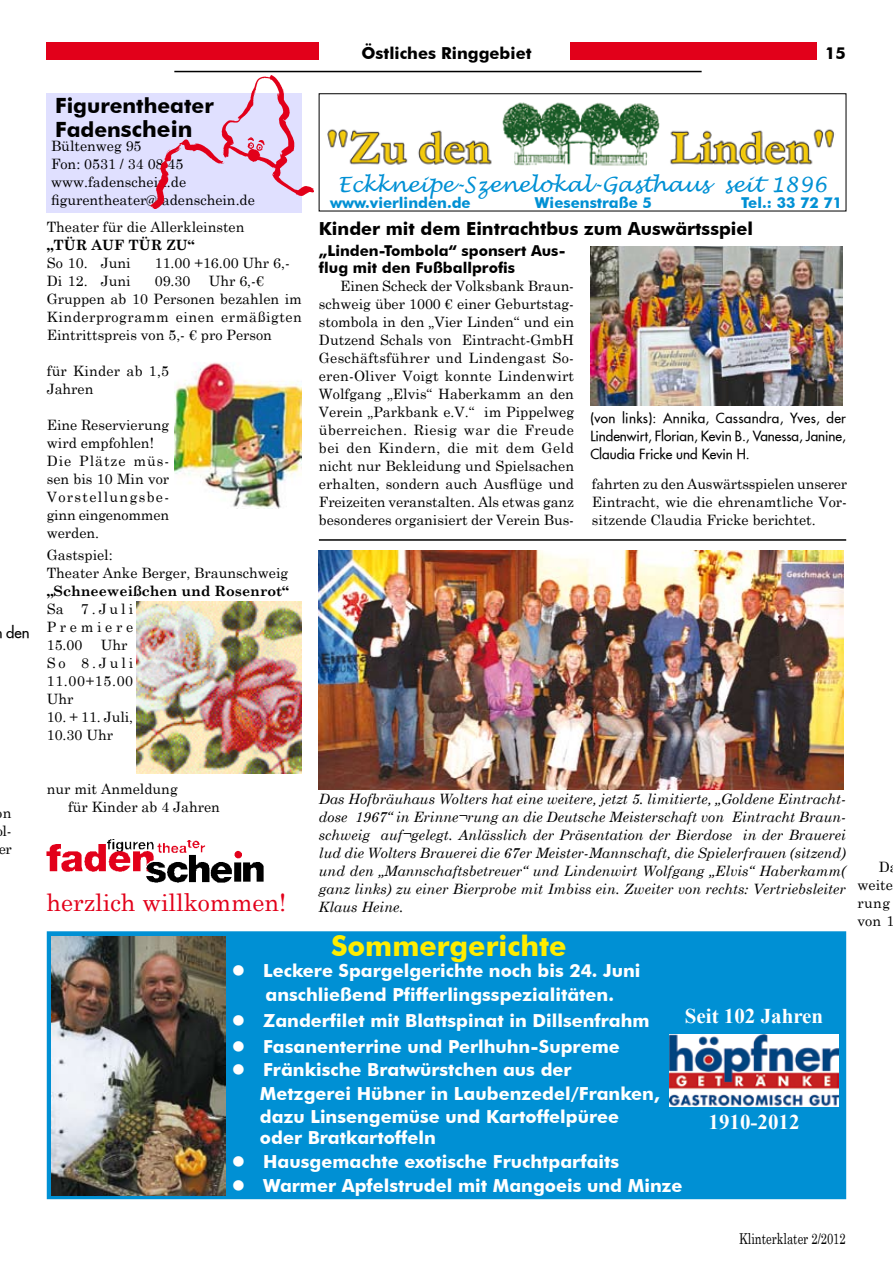
<style>
.page{position:relative;width:893px;height:1263px;background:#fff}
.page>*{position:absolute;margin:0;border:0;box-sizing:border-box;transform-origin:0 0}
.Titel_normal__19{font:700 28.5px "Futura BT";color:#ffed00}
.t1{font:24px "Century Schoolbook";color:#e2001a}
.Titel_Rubrik__klein{font:700 22.5px "Futura BT";color:#000}
.Fließtext_1{font:italic 21px "Lucida Handwriting";color:#0090d4}
.t2{font:700 21px "Times New Roman";color:#fff}
.Titel_Rubrik__klein-2{font:700 21px "Futura BT";color:#000}
.Titel_Rubrik__klein-3{font:700 18px "Futura BT";color:#fff}
.Kommentar_1{font:700 18px "Futura BT";color:#fff}
.Titel_Rubrik__klein-4{font:700 18px "Futura BT";color:#000}
.Titel_normal__19-2{font:700 18px "Futura BT";color:#fff}
.Zu_S__2_bis_7__Kopfz{font:700 16.5px "Futura BT";color:#000}
.Titel_Untertitel{font:700 15px/16.5px "Futura BT";color:#000}
.Fließtext_1-2{font:700 15px "Futura BT";color:#0090d4}
.Zu_S__2_bis_8__Fußze{font:15px "Century Schoolbook";color:#000;scale:.75 1}
.Fließtext{font:700 15px "Futura BT";color:#0090d4}
.Kommentar_1-2{font:500 15px "Futura";color:#000}
.Fließtext-2{font:14.25px/18px "Century Schoolbook";color:#000;text-align:justify}
.Fließtext_1-3{font:14.25px/18px "Century Schoolbook";color:#000;text-align:justify}
.Kommentar_1-3{font:italic 14.25px/18px "Century Schoolbook";color:#000;text-align:justify}
.Fließtext_1-4{font:700 14.25px "Century Schoolbook";color:#000}
.Bildlegende_unten{font:500 13.5px/18px "Futura";letter-spacing:-.005em;color:#000;text-align:justify}
.s1{font-size:21px}
</style>
<div class="page">
<div style="left:47px;top:94px;width:255px;height:119px;background:#e0e0ff"></div>
<div style="left:570px;top:43px;width:246px;height:17px;background:#e2001a"></div>
<div style="left:47px;top:43px;width:272px;height:17px;background:#e2001a"></div>
<img style="left:327px;top:102px;width:507px;height:64px">
<div style="left:47px;top:931px;width:799px;height:268px;background:#0090d4;border:2px solid #0090d4"></div>
<img style="left:51px;top:936px;width:174px;height:259px">
<hr style="left:174px;top:71px;width:528px;height:1px;background:#000">
<hr style="left:319px;top:539px;width:527px;height:2px;background:#000">
<img style="left:669px;top:1034px;width:170px;height:73px">
<img style="left:590px;top:247px;width:253px;height:159px">
<img style="left:319px;top:550px;width:525px;height:239px">
<img style="left:148px;top:75px;width:166px;height:134px">
<img style="left:146px;top:852px;width:118px;height:30px">
<img style="left:47px;top:840px;width:194px;height:32px">
<img style="left:174px;top:362px;width:128px;height:146px">
<img style="left:137px;top:601px;width:165px;height:173px">
<p class="Kommentar_1-2" style="left:6px;top:623px;width:25px">den</p>
<p class="Fließtext-2" style="left:-2px;top:802px;width:15px;text-align:center">n l&shy;er</p>
<p class="Titel_Rubrik__klein-2" style="left:55px;top:92px;width:160px">Figurentheater</p>
<p class="Titel_Rubrik__klein" style="left:55px;top:115px;width:139px"><span class="s1">Faden</span>schein</p>
<p class="Fließtext_1-3" style="left:51px;top:135px;width:92px">Bültenweg 95</p>
<p class="Fließtext_1-3" style="left:51px;top:153px;width:134px">Fon: 0531 / 34 08 45</p>
<p class="Fließtext_1-3" style="left:51px;top:171px;width:137px">www.fadenschein.de</p>
<p class="Fließtext_1-3" style="left:51px;top:189px;width:205px">figurentheater@fadenschein.de</p>
<p class="Fließtext_1-3" style="left:47px;top:216px;width:199px">Theater für die Allerkleinsten</p>
<p class="Fließtext_1-4" style="left:47px;top:233px;width:149px">„TÜR AUF TÜR ZU“</p>
<p class="Fließtext_1-3" style="left:47px;top:252px;width:85px">So 10. Juni</p>
<p class="Fließtext_1-3" style="left:155px;top:252px;width:137px">11.00 +16.00 Uhr 6,-</p>
<p class="Fließtext_1-3" style="left:47px;top:270px;width:85px">Di 12. Juni</p>
<p class="Fließtext_1-3" style="left:155px;top:270px;width:37px">09.30</p>
<p class="Fließtext_1-3" style="left:209px;top:270px;width:57px">Uhr 6,-€</p>
<p class="Fließtext_1-3" style="left:47px;top:288px;width:257px">Gruppen ab 10 Personen bezahlen im Kinderprogramm einen ermäßigten Eintrittspreis von 5,- € pro Person</p>
<p class="Fließtext_1-3" style="left:47px;top:360px;width:124px">für Kinder ab 1,5<br>Jahren</p>
<p class="Fließtext_1-3" style="left:47px;top:414px;width:124px">Eine Reservierung wird empfohlen!</p>
<p class="Fließtext_1-3" style="left:47px;top:450px;width:124px">Die Plätze müs&shy;sen bis 10 Min vor Vorstellungsbe&shy;ginn eingenommen werden.</p>
<p class="Fließtext_1-3" style="left:47px;top:545px;width:67px">Gastspiel:</p>
<p class="Fließtext_1-3" style="left:47px;top:563px;width:243px">Theater Anke Berger, Braunschweig</p>
<p class="Fließtext_1-4" style="left:47px;top:580px;width:244px">„Schneeweißchen und Rosenrot“</p>
<p class="Fließtext_1-3" style="left:47px;top:599px;width:88px">Sa 7.Juli Premiere 15.00</p>
<p class="Fließtext_1-3" style="left:101px;top:635px;width:28px">Uhr</p>
<p class="Fließtext_1-3" style="left:47px;top:653px;width:88px">So 8.Juli 11.00+15.00<br>Uhr</p>
<p class="Fließtext_1-3" style="left:47px;top:707px;width:88px">10. + 11. Juli,<br>10.30 Uhr</p>
<p class="Zu_S__2_bis_7__Kopfz" style="left:361px;top:43px;width:172px">Östliches Ringgebiet</p>
<p class="Zu_S__2_bis_7__Kopfz" style="left:825px;top:43px;width:22px">15</p>
<p class="Fließtext_1" style="left:338px;top:171px;width:491px">Eckkneipe-Szenelokal-Gasthaus seit 1896</p>
<p class="Fließtext" style="left:330px;top:194px;width:142px">www.vierlinden.de</p>
<p class="Fließtext_1-2" style="left:535px;top:194px;width:119px">Wiesenstraße 5</p>
<p class="Fließtext_1-2" style="left:741px;top:194px;width:103px">Tel.: 33 72 71</p>
<p class="Titel_Rubrik__klein-4" style="left:319px;top:217px;width:436px">Kinder mit dem Eintrachtbus zum Auswärtsspiel</p>
<p class="Titel_Untertitel" style="left:319px;top:243px;width:248px">„Linden-Tombola“ sponsert Aus&shy;flug mit den Fußballprofis</p>
<p class="Fließtext-2" style="left:319px;top:275px;width:257px;text-indent:21px">Einen Scheck der Volksbank Braun&shy;schweig über 1000 € einer Geburtstag&shy;stombola in den „Vier Linden“ und ein Dutzend Schals von Eintracht-GmbH Geschäftsführer und Lindengast So&shy;eren-Oliver Voigt konnte Lindenwirt Wolfgang „Elvis“ Haberkamm an den Verein „Parkbank e.V.“ im Pippelweg überreichen. Riesig war die Freude bei den Kindern, die mit dem Geld nicht nur Bekleidung und Spielsachen erhalten, sondern auch Ausflüge und Freizeiten veranstalten. Als etwas ganz besonderes organisiert der Verein Bus-</p>
<p class="Bildlegende_unten" style="left:590px;top:409px;width:257px">(von links): Annika, Cassandra, Yves, der Lindenwirt, Florian, Kevin B., Vanessa, Janine, Claudia Fricke und Kevin H.</p>
<p class="Fließtext-2" style="left:592px;top:474px;width:257px">fahrten zu den Auswärtsspielen unserer Eintracht, wie die ehrenamtliche Vor&shy;sitzende Claudia Fricke berichtet.</p>
<p class="Fließtext_1-3" style="left:47px;top:779px;width:132px">nur mit Anmeldung</p>
<p class="Fließtext-2" style="left:68px;top:797px;width:154px">für Kinder ab 4 Jahren</p>
<p class="Kommentar_1-3" style="left:319px;top:789px;width:528px">Das Hofbräuhaus Wolters hat eine weitere, jetzt 5. limitierte, „Goldene Eintracht&shy;dose 1967“ in Erinne¬rung an die Deutsche Meisterschaft von Eintracht Braun&shy;schweig auf¬gelegt. Anlässlich der Präsentation der Bierdose in der Brauerei lud die Wolters Brauerei die 67er Meister-Mannschaft, die Spielerfrauen (sitzend) und den „Mannschaftsbetreuer“ und Lindenwirt Wolfgang „Elvis“ Haberkamm( ganz links) zu einer Bierprobe mit Imbiss ein. Zweiter von rechts: Vertriebsleiter Klaus Heine.</p>
<p class="t1" style="left:46px;top:882px;width:241px">herzlich willkommen!</p>
<p class="Titel_normal__19" style="left:331px;top:929px;width:237px">Sommergerichte</p>
<p class="Titel_normal__19-2" style="left:232px;top:960px;width:410px">● Leckere Spargelgerichte noch bis 24. Juni</p>
<p class="Titel_Rubrik__klein-3" style="left:266px;top:984px;width:350px">anschließend Pfifferlingsspezialitäten.</p>
<p class="Titel_Rubrik__klein-3" style="left:232px;top:1010px;width:419px">● Zanderfilet mit Blattspinat in Dillsenfrahm</p>
<p class="Titel_Rubrik__klein-3" style="left:232px;top:1036px;width:389px">● Fasanenterrine und Perlhuhn-Supreme</p>
<p class="Titel_Rubrik__klein-3" style="left:232px;top:1059px;width:341px">● Fränkische Bratwürstchen aus der</p>
<p class="Titel_Rubrik__klein-3" style="left:260px;top:1082px;width:401px">Metzgerei Hübner in Laubenzedel/Franken,</p>
<p class="Kommentar_1" style="left:260px;top:1105px;width:361px">dazu Linsengemüse und Kartoffelpüree</p>
<p class="Kommentar_1" style="left:260px;top:1126px;width:177px">oder Bratkartoffeln</p>
<p class="Titel_Rubrik__klein-3" style="left:232px;top:1150px;width:389px">● Hausgemachte exotische Fruchtparfaits</p>
<p class="t2" style="left:685px;top:1001px;width:140px">Seit 102 Jahren</p>
<p class="t2" style="left:709px;top:1108px;width:92px">1910-2012</p>
<p class="Titel_Rubrik__klein-3" style="left:232px;top:1175px;width:452px">● Warmer Apfelstrudel mit Mangoeis und Minze</p>
<p class="Fließtext-2" style="left:857px;top:856px;width:39px;text-align:left;text-indent:21px">D weite rung von 1</p>
<p class="Zu_S__2_bis_8__Fußze" style="left:739px;top:1226px;width:144px">Klinterklater 2/2012</p>
</div>
